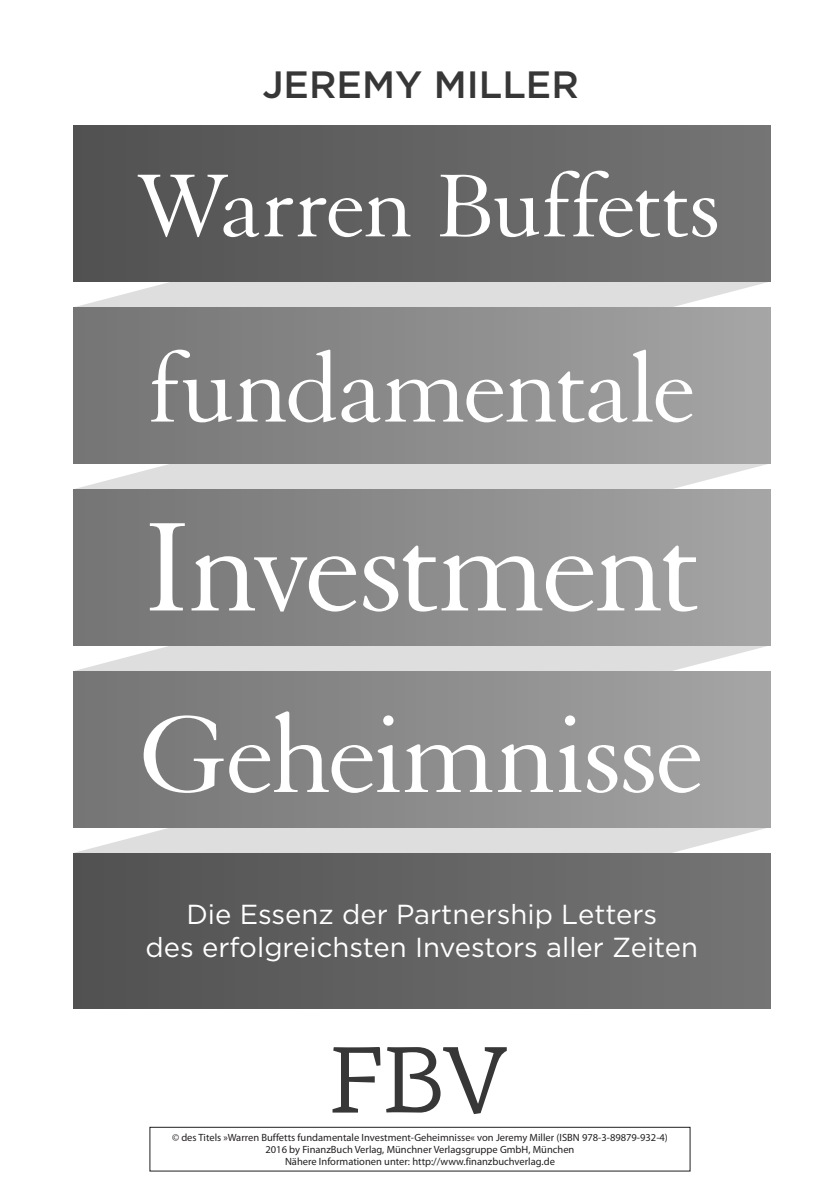
<style>
.page{position:relative;width:840px;height:1191px;background:#fff}
.page>*{position:absolute;margin:0;border:0;box-sizing:border-box;transform-origin:0 0}
.t1{font:137.6px "Granjon";letter-spacing:-.04em;color:#fff}
.t2{font:119.2px "Granjon";letter-spacing:-.025em;color:#fff}
.t3{font:106.4px "Granjon";letter-spacing:-.02em;color:#fff}
.t4{font:97.2px "Granjon";letter-spacing:-.025em;color:#fff}
.t5{font:95px "PF Centro Serif Pro";color:#373738}
.t6{font:500 38px "Gotham HTF";color:#373738}
.t7{font:27.6px/33px "Gotham HTF";color:#fff;text-align:center}
.t8{font:10.4px/12.2px "Myriad Pro";color:#231f20;text-align:center}
</style>
<div class="page">
<svg style="left:73px;top:827px;width:697px;height:26px;background:#dfdfdf"></svg>
<svg style="left:73px;top:645px;width:697px;height:26px;background:#dfdfdf"></svg>
<svg style="left:73px;top:463px;width:697px;height:26px;background:#dfdfdf"></svg>
<svg style="left:73px;top:281px;width:697px;height:26px;background:#ddd"></svg>
<div style="left:73px;top:853px;width:697px;height:156px;background:linear-gradient(to right,#515151,#757575)"></div>
<div style="left:73px;top:126px;width:697px;height:155px;background:linear-gradient(to right,#515151,#757575)"></div>
<div style="left:73px;top:489px;width:697px;height:156px;background:linear-gradient(to right,#737373,#a5a5a5)"></div>
<div style="left:73px;top:307px;width:697px;height:156px;background:linear-gradient(to right,#737373,#a5a5a5)"></div>
<div style="left:73px;top:671px;width:697px;height:156px;background:linear-gradient(to right,#737373,#a5a5a5)"></div>
<div style="left:149px;top:1126px;width:541px;height:45px;border:1px solid #231f20"></div>
<h3 class="t6" style="left:262px;top:63px;width:318px">JEREMY MILLER</h3>
<h3 class="t4" style="left:135px;top:154px;width:587px">Warren Buffetts</h3>
<h3 class="t3" style="left:147px;top:332px;width:549px">fundamentale</h3>
<h1 class="t1" style="left:144px;top:494px;width:556px">Investment</h1>
<h2 class="t2" style="left:139px;top:691px;width:566px">Geheimnisse</h2>
<h3 class="t7" style="left:145px;top:897px;width:554px">Die Essenz der Partnership Letters<br>des erfolgreichsten Investors aller Zeiten</h3>
<h3 class="t5" style="left:329px;top:1023px;width:179px">FBV</h3>
<p class="t8" style="left:265px;top:1143px;width:310px">2016 by FinanzBuch Verlag, Münchner Verlagsgruppe GmbH, München<br>Nähere Informationen unter: http://www.finanzbuchverlag.de</p>
<p class="t8" style="left:172px;top:1131px;width:497px">© des Titels »Warren Buffetts fundamentale Investment-Geheimnisse« von Jeremy Miller (ISBN 978-3-89879-932-4)</p>
</div>
